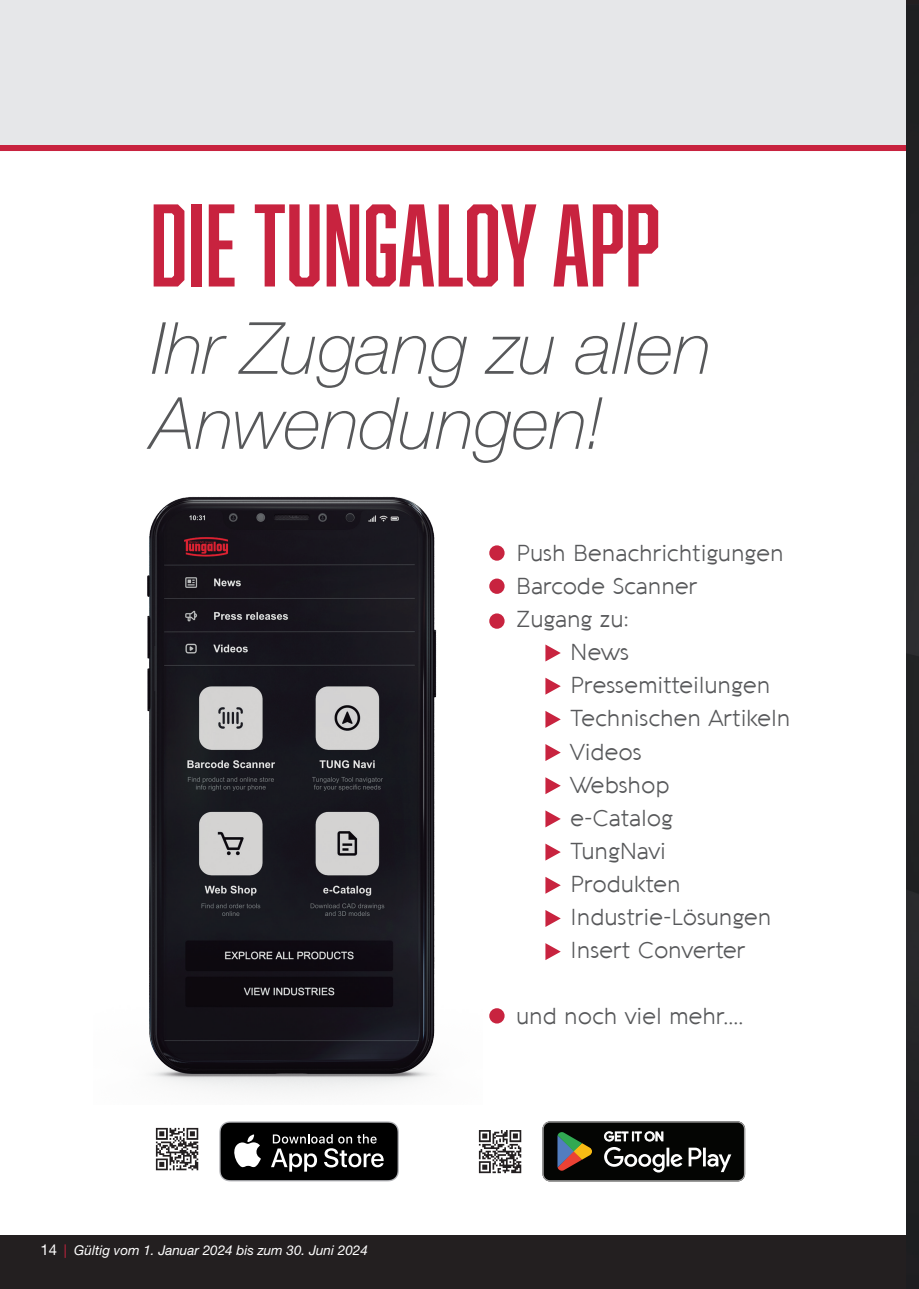
<style>
.page{position:relative;width:919px;height:1289px;background:#fff}
.page>*{position:absolute;margin:0;border:0;box-sizing:border-box;transform-origin:0 0}
.t1{font:108px "Abolition";color:#c8233f}
.t2{font:italic 100 72px/75px "Helvetica Neue LTW1 G";color:#57585a}
.t3{font:300 22.5px "Aquawax";letter-spacing:.02em;color:#57585a}
.t4{font:italic 13.5px "Helvetica Neue LTW1 G";color:#fff}
.t5{font:12.6px "Product Sans";letter-spacing:.02em;color:#fff}
.s1{font-style:normal;font-size:14.85px}
.s2{color:#c8233f}
</style>
<div class="page">
<div style="left:0;top:145px;width:906px;height:6px;background:#c8233f"></div>
<div style="left:0;top:1235px;width:906px;height:53px;background:#231f20"></div>
<div style="left:0;top:0;width:906px;height:145px;background:#e6e7e9"></div>
<img style="left:147px;top:496px;width:290px;height:596px">
<img style="left:478px;top:1130px;width:44px;height:44px">
<svg style="left:542px;top:1121px;width:203px;height:60px;background:#292925"></svg>
<img style="left:155px;top:1127px;width:44px;height:44px">
<svg style="left:219px;top:1121px;width:180px;height:60px;background:#333"></svg>
<div style="left:489px;top:545px;width:15px;height:15px;background:#c8233f;border-radius:50%"></div>
<div style="left:489px;top:578px;width:15px;height:16px;background:#c8233f;border-radius:50%"></div>
<div style="left:489px;top:613px;width:15px;height:15px;background:#c8233f;border-radius:50%"></div>
<div style="left:489px;top:1008px;width:15px;height:15px;background:#c8233f;border-radius:50%"></div>
<svg style="left:545px;top:644px;width:15px;height:17px"></svg>
<svg style="left:545px;top:677px;width:15px;height:17px"></svg>
<svg style="left:545px;top:711px;width:15px;height:17px"></svg>
<svg style="left:545px;top:744px;width:15px;height:17px"></svg>
<svg style="left:545px;top:777px;width:15px;height:17px"></svg>
<svg style="left:545px;top:810px;width:15px;height:17px"></svg>
<svg style="left:545px;top:843px;width:15px;height:17px"></svg>
<svg style="left:545px;top:877px;width:15px;height:16px"></svg>
<svg style="left:545px;top:910px;width:15px;height:17px"></svg>
<svg style="left:545px;top:943px;width:15px;height:17px"></svg>
<img style="left:906px;top:4px;width:12px;height:1284px">
<p class="t1" style="left:150px;top:183px;width:511px">DIE TUNGALOY APP</p>
<p class="t2" style="left:152px;top:311px;width:561px">Ihr Zugang zu allen<br>Anwendungen!</p>
<p class="t3" style="left:516px;top:540px;width:268px">Push Benachrichtigungen</p>
<p class="t3" style="left:516px;top:573px;width:182px">Barcode Scanner</p>
<p class="t3" style="left:516px;top:606px;width:114px">Zugang zu:</p>
<p class="t3" style="left:570px;top:639px;width:60px">News</p>
<p class="t3" style="left:570px;top:672px;width:201px">Pressemitteilungen</p>
<p class="t3" style="left:570px;top:705px;width:221px">Technischen Artikeln</p>
<p class="t3" style="left:570px;top:738px;width:72px">Videos</p>
<p class="t3" style="left:570px;top:771px;width:100px">Webshop</p>
<p class="t3" style="left:570px;top:804px;width:104px">e-Catalog</p>
<p class="t3" style="left:570px;top:837px;width:97px">TungNavi</p>
<p class="t3" style="left:570px;top:870px;width:111px">Produkten</p>
<p class="t3" style="left:570px;top:903px;width:202px">Industrie-Lösungen</p>
<p class="t3" style="left:570px;top:936px;width:176px">Insert Converter</p>
<p class="t3" style="left:516px;top:1002px;width:228px">und noch viel mehr....</p>
<p class="t4" style="left:41px;top:1241px;width:329px"><span class="s1">14</span> <span class="s2">|</span> Gültig vom 1. Januar 2024 bis zum 30. Juni 2024</p>
<p class="t5" style="left:604px;top:1128px;width:61px">GET IT ON</p>
</div>
